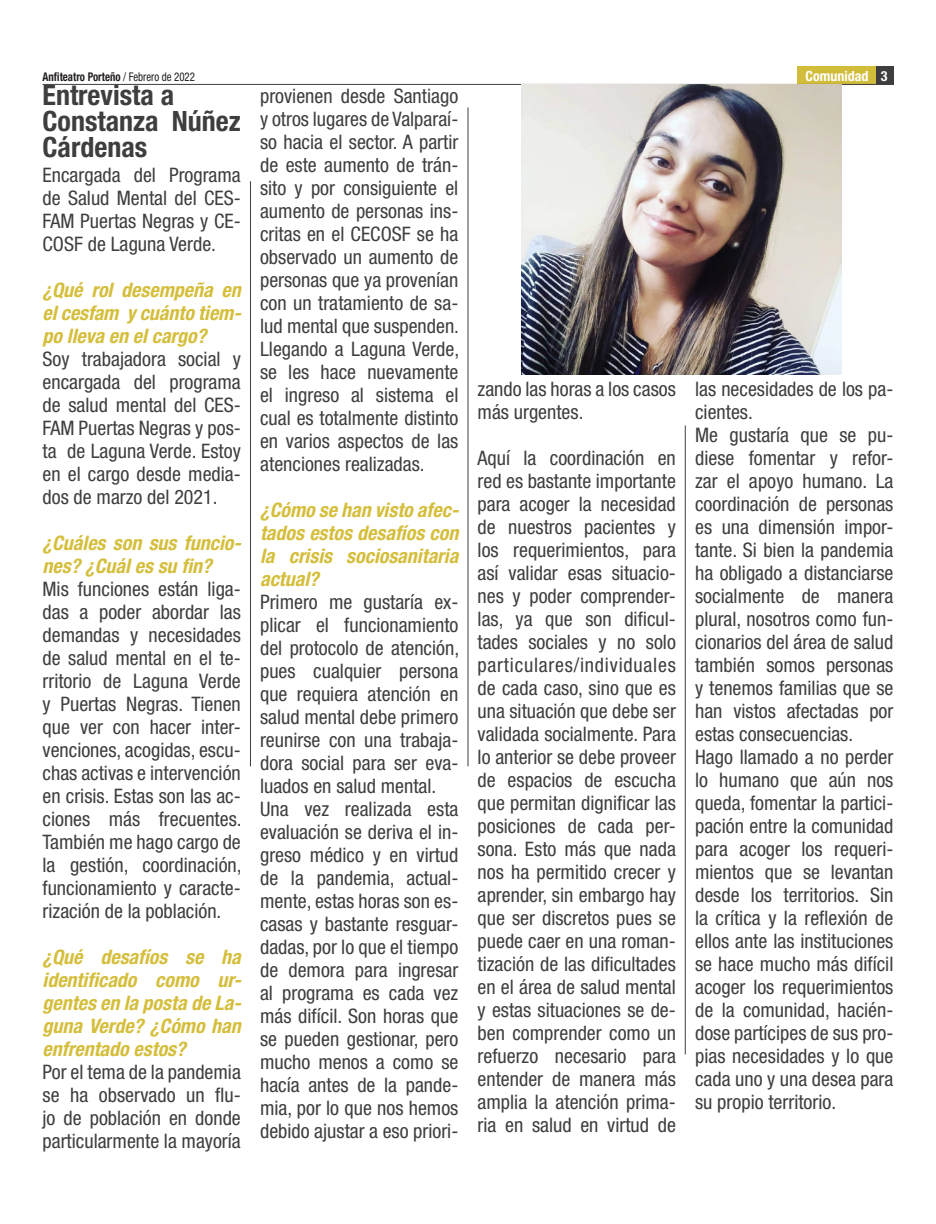
<style>
.page{position:relative;width:936px;height:1224px;background:#fff}
.page>*{position:absolute;margin:0;border:0;box-sizing:border-box;transform-origin:0 0}
.t1{font:700 condensed 28px/26px "Helvetica Neue LT Std";color:#3e3e3f}
.t2{font:condensed 20px/23px "Helvetica Neue LT Std";color:#3e3e3f;text-align:justify}
.t3{font:italic 700 condensed 20px/23px "Helvetica Neue LT Std";color:#d5be3b;text-align:justify}
.t4{font:700 condensed 14px "Helvetica Neue LT Std";color:#fff}
.t5{font:700 condensed 12px "Helvetica Neue LT Std";color:#231f20;scale:.9 1}
.s1{font-weight:400}
</style>
<div class="page">
<div style="left:875px;top:66px;width:18px;height:18px;background:#3e3e3f"></div>
<div style="left:797px;top:66px;width:78px;height:18px;background:#d2bd3b"></div>
<hr style="left:43px;top:84px;width:850px;height:1px;background:#3e3e3f">
<hr style="left:467px;top:108px;width:1px;height:658px;background:#3e3e3f">
<hr style="left:250px;top:181px;width:1px;height:585px;background:#3e3e3f">
<hr style="left:685px;top:425px;width:1px;height:629px;background:#3e3e3f">
<img style="left:521px;top:84px;width:320px;height:290px">
<p class="t5" style="left:43px;top:70px;width:171px">Anfiteatro Porteño <span class="s1">/ Febrero de 2022</span></p>
<p class="t4" style="left:805px;top:68px;width:64px">Comunidad</p>
<p class="t4" style="left:880px;top:68px;width:8px">3</p>
<p class="t1" style="left:43px;top:81px;width:133px">Entrevista a</p>
<p class="t1" style="left:43px;top:107px;width:200px">Constanza Núñez<br>Cárdenas</p>
<p class="t2" style="left:43px;top:164px;width:200px">Encargada del Programa de Salud Mental del CES-FAM Puertas Negras y CE-COSF de Laguna Verde.</p>
<p class="t3" style="left:43px;top:279px;width:200px">¿Qué rol desempeña en el cesfam y cuánto tiem&shy;po lleva en el cargo?</p>
<p class="t2" style="left:43px;top:348px;width:200px">Soy trabajadora social y encargada del programa de salud mental del CES-FAM Puertas Negras y pos&shy;ta de Laguna Verde. Estoy en el cargo desde media&shy;dos de marzo del 2021.</p>
<p class="t3" style="left:43px;top:532px;width:200px">¿Cuáles son sus funcio&shy;nes? ¿Cuál es su fin?</p>
<p class="t2" style="left:43px;top:578px;width:200px">Mis funciones están liga&shy;das a poder abordar las demandas y necesidades de salud mental en el te&shy;rritorio de Laguna Verde y Puertas Negras. Tienen que ver con hacer inter&shy;venciones, acogidas, escu&shy;chas activas e intervención en crisis. Estas son las ac&shy;ciones más frecuentes.<br>También me hago cargo de la gestión, coordinación, funcionamiento y caracte&shy;rización de la población.</p>
<p class="t3" style="left:43px;top:946px;width:200px">¿Qué desafíos se ha identificado como ur&shy;gentes en la posta de La&shy;guna Verde? ¿Cómo han enfrentado estos?</p>
<p class="t2" style="left:43px;top:1061px;width:200px">Por el tema de la pandemia se ha observado un flu&shy;jo de población en donde particularmente la mayoría</p>
<p class="t2" style="left:260px;top:84px;width:200px">provienen desde Santiago y otros lugares de Valparaí&shy;so hacia el sector. A partir de este aumento de trán&shy;sito y por consiguiente el aumento de personas ins&shy;critas en el CECOSF se ha observado un aumento de personas que ya provenían con un tratamiento de sa&shy;lud mental que suspenden.<br>Llegando a Laguna Verde, se les hace nuevamente el ingreso al sistema el cual es totalmente distinto en varios aspectos de las atenciones realizadas.</p>
<p class="t3" style="left:260px;top:499px;width:200px">¿Cómo se han visto afec&shy;tados estos desafíos con la crisis sociosanitaria actual?</p>
<p class="t2" style="left:260px;top:590px;width:200px">Primero me gustaría ex&shy;plicar el funcionamiento del protocolo de atención, pues cualquier persona que requiera atención en salud mental debe primero reunirse con una trabaja&shy;dora social para ser eva&shy;luados en salud mental.</p>
<p class="t2" style="left:260px;top:797px;width:200px">Una vez realizada esta evaluación se deriva el in&shy;greso médico y en virtud de la pandemia, actual&shy;mente, estas horas son es&shy;casas y bastante resguar&shy;dadas, por lo que el tiempo de demora para ingresar al programa es cada vez más difícil. Son horas que se pueden gestionar, pero mucho menos a como se hacía antes de la pande&shy;mia, por lo que nos hemos debido ajustar a eso priori-</p>
<p class="t2" style="left:477px;top:378px;width:200px">zando las horas a los casos más urgentes.</p>
<p class="t2" style="left:477px;top:447px;width:200px">Aquí la coordinación en red es bastante importante para acoger la necesidad de nuestros pacientes y los requerimientos, para así validar esas situacio&shy;nes y poder comprender&shy;las, ya que son dificul&shy;tades sociales y no solo particulares/individuales de cada caso, sino que es una situación que debe ser validada socialmente. Para lo anterior se debe proveer de espacios de escucha que permitan dignificar las posiciones de cada per&shy;sona. Esto más que nada nos ha permitido crecer y aprender, sin embargo hay que ser discretos pues se puede caer en una roman&shy;tización de las dificultades en el área de salud mental y estas situaciones se de&shy;ben comprender como un refuerzo necesario para entender de manera más amplia la atención prima&shy;ria en salud en virtud de</p>
<p class="t2" style="left:695px;top:378px;width:200px">las necesidades de los pa&shy;cientes.</p>
<p class="t2" style="left:695px;top:424px;width:200px">Me gustaría que se pu&shy;diese fomentar y refor&shy;zar el apoyo humano. La coordinación de personas es una dimensión impor&shy;tante. Si bien la pandemia ha obligado a distanciarse socialmente de manera plural, nosotros como fun&shy;cionarios del área de salud también somos personas y tenemos familias que se han vistos afectadas por estas consecuencias.</p>
<p class="t2" style="left:695px;top:746px;width:200px">Hago llamado a no perder lo humano que aún nos queda, fomentar la partici&shy;pación entre la comunidad para acoger los requeri&shy;mientos que se levantan desde los territorios. Sin la crítica y la reflexión de ellos ante las instituciones se hace mucho más difícil acoger los requerimientos de la comunidad, hacién&shy;dose partícipes de sus pro&shy;pias necesidades y lo que cada uno y una desea para su propio territorio.</p>
</div>
